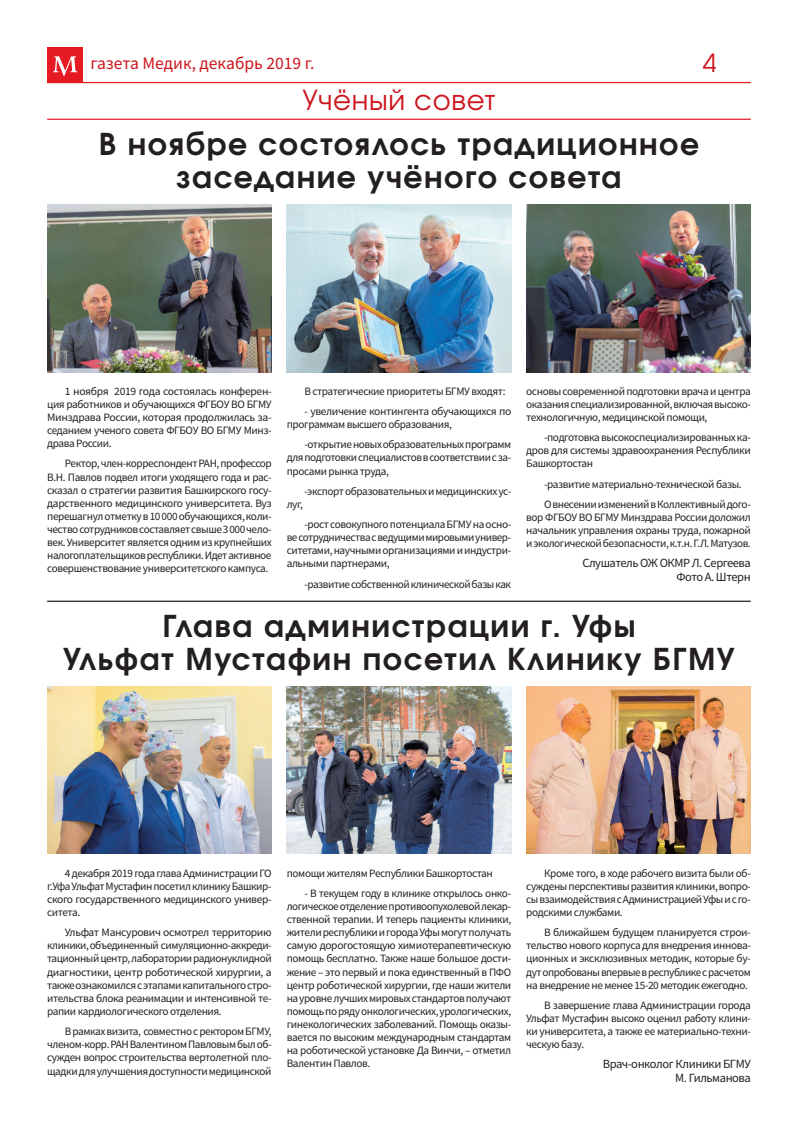
<style>
.page{position:relative;width:798px;height:1134px;background:#fff}
.page>*{position:absolute;margin:0;border:0;box-sizing:border-box;transform-origin:0 0}
.t1{font:700 30px/32.5px "Evolventa";letter-spacing:.05em;color:#231f20;text-align:center}
.t2{font:27.5px "Evolventa";letter-spacing:.025em;color:#cd151d}
.t3{font:25px "Evolventa";color:#cd151d}
.t4{font:17.5px "Source Sans Pro";color:#cd151d}
.t5{font:12.5px/13.1px "Source Sans Pro";letter-spacing:-.035em;color:#231f20;text-align:right}
.t6{font:11.25px/13.1px "Source Sans Pro";letter-spacing:-.035em;color:#231f20;text-align:justify}
</style>
<div class="page">
<div style="left:47px;top:47px;width:36px;height:36px;background:#e51a23"></div>
<svg style="left:53px;top:56px;width:24px;height:21px"></svg>
<hr style="left:47px;top:82px;width:703px;height:1px;background:#e51a23">
<hr style="left:47px;top:119px;width:703px;height:1px;background:#e51a23">
<hr style="left:47px;top:601px;width:703px;height:1px;background:#231f20">
<img style="left:47px;top:204px;width:224px;height:168px">
<img style="left:526px;top:204px;width:224px;height:168px">
<img style="left:286px;top:204px;width:225px;height:168px">
<img style="left:47px;top:686px;width:224px;height:168px">
<img style="left:286px;top:686px;width:225px;height:168px">
<img style="left:526px;top:686px;width:224px;height:168px">
<h3 class="t4" style="left:90px;top:52px;width:225px">газета Медик, декабрь 2019 г.</h3>
<h3 class="t3" style="left:702px;top:48px;width:15px">4</h3>
<h2 class="t2" style="left:302px;top:83px;width:194px">Учёный совет</h2>
<h1 class="t1" style="left:99px;top:128px;width:601px">В ноябре состоялось традиционное заседание учёного совета</h1>
<p class="t6" style="left:47px;top:384px;width:226px;text-indent:18px">1 ноября 2019 года состоялась конферен&shy;ция работников и обучающихся ФГБОУ ВО БГМУ Минздрава России, которая продолжилась за&shy;седанием ученого совета ФГБОУ ВО БГМУ Минз&shy;драва России.</p>
<p class="t6" style="left:47px;top:457px;width:226px;text-indent:18px">Ректор, член-корреспондент РАН, профессор В.Н. Павлов подвел итоги уходящего года и рас&shy;сказал о стратегии развития Башкирского госу&shy;дарственного медицинского университета. Вуз перешагнул отметку в 10 000 обучающихся, коли&shy;чество сотрудников составляет свыше 3 000 чело&shy;век. Университет является одним из крупнейших налогоплательщиков республики. Идет активное совершенствование университетского кампуса.</p>
<p class="t6" style="left:526px;top:384px;width:226px">основы современной подготовки врача и центра оказания специализированной, включая высоко&shy;технологичную, медицинской помощи,</p>
<p class="t6" style="left:526px;top:431px;width:226px;text-indent:18px">-подготовка высокоспециализированных ка&shy;дров для системы здравоохранения Республики Башкортостан</p>
<p class="t6" style="left:544px;top:474px;width:208px;line-height:20.2px">-развитие материально-технической базы.<br>О внесении изменений в Коллективный дого-</p>
<p class="t6" style="left:526px;top:511px;width:226px">вор ФГБОУ ВО БГМУ Минздрава России доложил начальник управления охраны труда, пожарной и экологической безопасности, к.т.н. Г.Л. Матузов.</p>
<p class="t5" style="left:582px;top:557px;width:170px">Слушатель ОЖ ОКМР Л. Сергеева<br>Фото А. Штерн</p>
<h1 class="t1" style="left:63px;top:610px;width:673px">Глава администрации г. Уфы<br>Ульфат Мустафин посетил Клинику БГМУ</h1>
<p class="t6" style="left:304px;top:384px;width:203px">В стратегические приоритеты БГМУ входят:</p>
<p class="t6" style="left:286px;top:405px;width:226px;text-indent:18px">- увеличение контингента обучающихся по программам высшего образования,</p>
<p class="t6" style="left:286px;top:438px;width:226px;text-indent:18px">-открытие новых образовательных программ для подготовки специалистов в соответствии с за&shy;просами рынка труда,</p>
<p class="t6" style="left:304px;top:484px;width:208px">-экспорт образовательных и медицинских ус-</p>
<p class="t6" style="left:286px;top:497px;width:18px">луг,</p>
<p class="t6" style="left:286px;top:518px;width:226px;text-indent:18px">-рост совокупного потенциала БГМУ на осно&shy;ве сотрудничества с ведущими мировыми универ&shy;ситетами, научными организациями и индустри&shy;альными партнерами,</p>
<p class="t6" style="left:304px;top:577px;width:208px">-развитие собственной клинической базы как</p>
<p class="t6" style="left:47px;top:866px;width:226px;text-indent:18px">4 декабря 2019 года глава Администрации ГО г.Уфа Ульфат Мустафин посетил клинику Башкир&shy;ского государственного медицинского универ&shy;ситета.</p>
<p class="t6" style="left:47px;top:926px;width:226px;text-indent:18px">Ульфат Мансурович осмотрел территорию клиники, объединенный симуляционно-аккреди&shy;тационный центр, лаборатории радионуклидной диагностики, центр роботической хирургии, а также ознакомился с этапами капитального стро&shy;ительства блока реанимации и интенсивной те&shy;рапии кардиологического отделения.</p>
<p class="t6" style="left:47px;top:1025px;width:226px;text-indent:18px">В рамках визита, совместно с ректором БГМУ, членом-корр. РАН Валентином Павловым был об&shy;сужден вопрос строительства вертолетной пло&shy;щадки для улучшения доступности медицинской</p>
<p class="t6" style="left:286px;top:866px;width:207px">помощи жителям Республики Башкортостан</p>
<p class="t6" style="left:286px;top:886px;width:226px;text-indent:18px">- В текущем году в клинике открылось онко&shy;логическое отделение противоопухолевой лекар&shy;ственной терапии. И теперь пациенты клиники, жители республики и города Уфы могут получать самую дорогостоящую химиотерапевтическую помощь бесплатно. Также наше большое дости&shy;жение – это первый и пока единственный в ПФО центр роботической хирургии, где наши жители на уровне лучших мировых стандартов получают помощь по ряду онкологических, урологических, гинекологических заболеваний. Помощь оказы&shy;вается по высоким международным стандартам на роботической установке Да Винчи, – отметил Валентин Павлов.</p>
<p class="t6" style="left:526px;top:866px;width:226px;text-indent:18px">Кроме того, в ходе рабочего визита были об&shy;суждены перспективы развития клиники, вопро&shy;сы взаимодействия с Администрацией Уфы и с го&shy;родскими службами.</p>
<p class="t6" style="left:526px;top:926px;width:226px;text-indent:18px">В ближайшем будущем планируется строи&shy;тельство нового корпуса для внедрения иннова&shy;ционных и эксклюзивных методик, которые бу&shy;дут опробованы впервые в республике с расчетом на внедрение не менее 15-20 методик ежегодно.</p>
<p class="t6" style="left:526px;top:998px;width:226px;text-indent:18px">В завершение глава Администрации города Ульфат Мустафин высоко оценил работу клини&shy;ки университета, а также ее материально-техни&shy;ческую базу.</p>
<p class="t5" style="left:602px;top:1058px;width:149px">Врач-онколог Клиники БГМУ<br>М. Гильманова</p>
</div>
